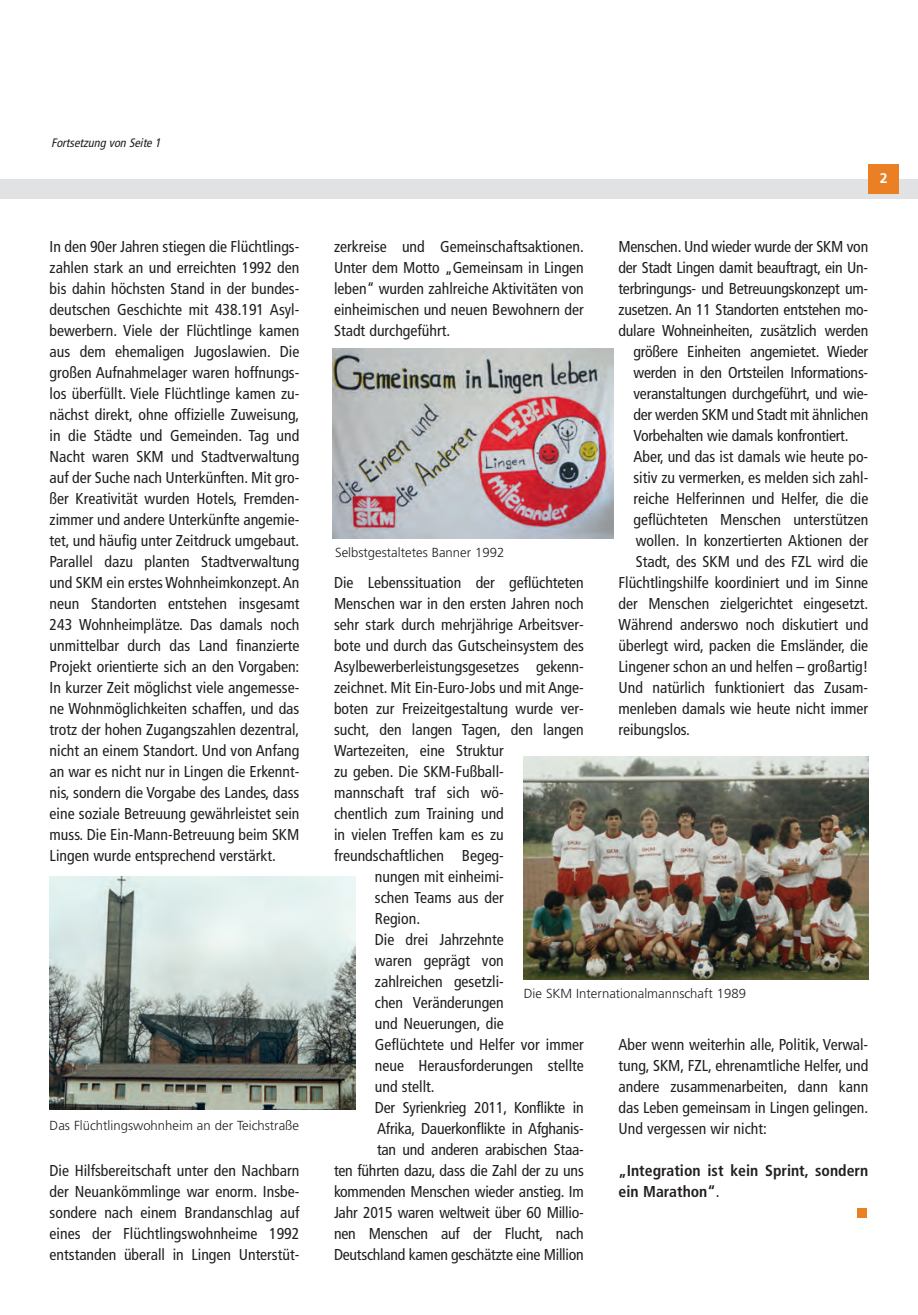
<style>
.page{position:relative;width:918px;height:1315px;background:#fff}
.page>*{position:absolute;margin:0;border:0;box-sizing:border-box;transform-origin:0 0}
.t1{font:condensed 15.75px/21px "Frutiger";color:#231f20;text-align:justify}
.t2{font:700 condensed 15.75px/21px "Frutiger";color:#231f20}
.t3{font:700 14px "Frutiger";color:#fff}
.t4{font:300 13.12px "Frutiger";color:#231f20}
.t5{font:italic condensed 12.25px "Frutiger";color:#231f20}
.s1{font-weight:400}
</style>
<div class="page">
<div style="left:0;top:179px;width:918px;height:19px;background:#e1e2e4"></div>
<div style="left:869px;top:164px;width:30px;height:29px;background:#ea8023"></div>
<div style="left:868px;top:164px;width:30px;height:29px;background:#ea8023"></div>
<div style="left:856px;top:1208px;width:10px;height:10px;background:#ea8023"></div>
<img style="left:50px;top:876px;width:305px;height:233px">
<img style="left:333px;top:349px;width:281px;height:189px">
<img style="left:524px;top:757px;width:344px;height:223px">
<p class="t5" style="left:51px;top:138px;width:114px">Fortsetzung von Seite 1</p>
<p class="t1" style="left:50px;top:237px;width:251px">In den 90er Jahren stiegen die Flüchtlings&shy;zahlen stark an und erreichten 1992 den bis dahin höchsten Stand in der bundes&shy;deutschen Geschichte mit 438.191 Asyl&shy;bewerbern. Viele der Flüchtlinge kamen aus dem ehemaligen Jugoslawien. Die großen Aufnahmelager waren hoffnungs&shy;los überfüllt. Viele Flüchtlinge kamen zu&shy;nächst direkt, ohne offizielle Zuweisung, in die Städte und Gemeinden. Tag und Nacht waren SKM und Stadtverwaltung auf der Suche nach Unterkünften. Mit gro&shy;ßer Kreativität wurden Hotels, Fremden&shy;zimmer und andere Unterkünfte angemie&shy;tet, und häufig unter Zeitdruck umgebaut.<br>Parallel dazu planten Stadtverwaltung und SKM ein erstes Wohnheimkonzept. An neun Standorten entstehen insgesamt 243 Wohnheimplätze. Das damals noch unmittelbar durch das Land finanzierte Projekt orientierte sich an den Vorgaben:<br>In kurzer Zeit möglichst viele angemesse&shy;ne Wohnmöglichkeiten schaffen, und das trotz der hohen Zugangszahlen dezentral, nicht an einem Standort. Und von Anfang an war es nicht nur in Lingen die Erkennt&shy;nis, sondern die Vorgabe des Landes, dass eine soziale Betreuung gewährleistet sein muss. Die Ein-Mann-Betreuung beim SKM Lingen wurde entsprechend verstärkt.</p>
<p class="t4" style="left:50px;top:1120px;width:251px">Das Flüchtlingswohnheim an der Teichstraße</p>
<p class="t1" style="left:50px;top:1161px;width:251px">Die Hilfsbereitschaft unter den Nachbarn der Neuankömmlinge war enorm. Insbe&shy;sondere nach einem Brandanschlag auf eines der Flüchtlingswohnheime 1992 entstanden überall in Lingen Unterstüt-</p>
<p class="t3" style="left:880px;top:173px;width:9px">2</p>
<p class="t1" style="left:334px;top:237px;width:251px">zerkreise und Gemeinschaftsaktionen.<br>Unter dem Motto „Gemeinsam in Lingen leben“ wurden zahlreiche Aktivitäten von einheimischen und neuen Bewohnern der Stadt durchgeführt.</p>
<p class="t1" style="left:618px;top:237px;width:251px">Menschen. Und wieder wurde der SKM von</p>
<p class="t1" style="left:618px;top:258px;width:251px">der Stadt Lingen damit beauftragt, ein Un-</p>
<p class="t1" style="left:618px;top:279px;width:251px">terbringungs- und Betreuungskonzept um-</p>
<p class="t1" style="left:618px;top:300px;width:251px">zusetzen. An 11 Standorten entstehen mo-</p>
<p class="t1" style="left:618px;top:321px;width:251px">dulare Wohneinheiten, zusätzlich werden</p>
<p class="t1" style="left:633px;top:342px;width:236px">größere Einheiten angemietet. Wieder</p>
<p class="t1" style="left:633px;top:363px;width:236px">werden in den Ortsteilen Informations-</p>
<p class="t1" style="left:633px;top:384px;width:236px">veranstaltungen durchgeführt, und wie-</p>
<p class="t1" style="left:633px;top:405px;width:236px">der werden SKM und Stadt mit ähnlichen</p>
<p class="t1" style="left:633px;top:426px;width:217px">Vorbehalten wie damals konfrontiert.</p>
<p class="t1" style="left:633px;top:447px;width:236px">Aber, und das ist damals wie heute po-</p>
<p class="t1" style="left:633px;top:468px;width:236px">sitiv zu vermerken, es melden sich zahl-</p>
<p class="t1" style="left:633px;top:489px;width:236px">reiche Helferinnen und Helfer, die die</p>
<p class="t1" style="left:633px;top:510px;width:236px">geflüchteten Menschen unterstützen</p>
<p class="t1" style="left:636px;top:531px;width:234px">wollen. In konzertierten Aktionen der</p>
<p class="t1" style="left:636px;top:552px;width:234px">Stadt, des SKM und des FZL wird die</p>
<p class="t1" style="left:618px;top:573px;width:251px">Flüchtlingshilfe koordiniert und im Sinne</p>
<p class="t1" style="left:618px;top:594px;width:251px">der Menschen zielgerichtet eingesetzt.</p>
<p class="t1" style="left:618px;top:615px;width:251px">Während anderswo noch diskutiert und</p>
<p class="t1" style="left:618px;top:636px;width:251px">überlegt wird, packen die Emsländer, die</p>
<p class="t1" style="left:618px;top:657px;width:251px">Lingener schon an und helfen – großartig!</p>
<p class="t1" style="left:618px;top:678px;width:251px">Und natürlich funktioniert das Zusam-</p>
<p class="t1" style="left:618px;top:699px;width:251px">menleben damals wie heute nicht immer</p>
<p class="t1" style="left:618px;top:720px;width:73px">reibungslos.</p>
<p class="t4" style="left:335px;top:547px;width:171px">Selbstgestaltetes Banner 1992</p>
<p class="t1" style="left:334px;top:573px;width:251px">Die Lebenssituation der geflüchteten</p>
<p class="t1" style="left:334px;top:594px;width:251px">Menschen war in den ersten Jahren noch</p>
<p class="t1" style="left:334px;top:615px;width:251px">sehr stark durch mehrjährige Arbeitsver-</p>
<p class="t1" style="left:334px;top:636px;width:251px">bote und durch das Gutscheinsystem des</p>
<p class="t1" style="left:334px;top:657px;width:251px">Asylbewerberleistungsgesetzes gekenn-</p>
<p class="t1" style="left:334px;top:678px;width:251px">zeichnet. Mit Ein-Euro-Jobs und mit Ange-</p>
<p class="t1" style="left:334px;top:699px;width:251px">boten zur Freizeitgestaltung wurde ver-</p>
<p class="t1" style="left:334px;top:720px;width:251px">sucht, den langen Tagen, den langen</p>
<p class="t1" style="left:334px;top:741px;width:171px">Wartezeiten, eine Struktur</p>
<p class="t1" style="left:334px;top:762px;width:171px">zu geben. Die SKM-Fußball-</p>
<p class="t1" style="left:334px;top:783px;width:171px">mannschaft traf sich wö-</p>
<p class="t1" style="left:334px;top:804px;width:171px">chentlich zum Training und</p>
<p class="t1" style="left:334px;top:825px;width:171px">in vielen Treffen kam es zu</p>
<p class="t1" style="left:334px;top:846px;width:171px">freundschaftlichen Begeg-</p>
<p class="t1" style="left:375px;top:867px;width:130px">nungen mit einheimi-</p>
<p class="t1" style="left:375px;top:888px;width:130px">schen Teams aus der</p>
<p class="t1" style="left:375px;top:909px;width:47px">Region.</p>
<p class="t1" style="left:375px;top:930px;width:130px">Die drei Jahrzehnte</p>
<p class="t1" style="left:375px;top:951px;width:130px">waren geprägt von</p>
<p class="t1" style="left:375px;top:972px;width:130px">zahlreichen gesetzli-</p>
<p class="t1" style="left:375px;top:993px;width:130px">chen Veränderungen</p>
<p class="t1" style="left:375px;top:1014px;width:130px">und Neuerungen, die</p>
<p class="t1" style="left:375px;top:1035px;width:210px">Geflüchtete und Helfer vor immer</p>
<p class="t1" style="left:375px;top:1056px;width:210px">neue Herausforderungen stellte</p>
<p class="t1" style="left:375px;top:1077px;width:61px">und stellt.</p>
<p class="t1" style="left:375px;top:1098px;width:210px">Der Syrienkrieg 2011, Konflikte in</p>
<p class="t1" style="left:377px;top:1119px;width:208px">Afrika, Dauerkonflikte in Afghanis-</p>
<p class="t1" style="left:377px;top:1140px;width:208px">tan und anderen arabischen Staa-</p>
<p class="t1" style="left:334px;top:1161px;width:251px">ten führten dazu, dass die Zahl der zu uns</p>
<p class="t1" style="left:334px;top:1182px;width:251px">kommenden Menschen wieder anstieg. Im</p>
<p class="t1" style="left:334px;top:1203px;width:251px">Jahr 2015 waren weltweit über 60 Millio-</p>
<p class="t1" style="left:334px;top:1224px;width:251px">nen Menschen auf der Flucht, nach</p>
<p class="t1" style="left:334px;top:1245px;width:251px">Deutschland kamen geschätzte eine Million</p>
<p class="t4" style="left:524px;top:987px;width:224px">Die SKM Internationalmannschaft 1989</p>
<p class="t1" style="left:618px;top:1035px;width:251px">Aber wenn weiterhin alle, Politik, Verwal&shy;tung, SKM, FZL, ehrenamtliche Helfer, und andere zusammenarbeiten, dann kann das Leben gemeinsam in Lingen gelingen.<br>Und vergessen wir nicht:</p>
<p class="t2" style="left:618px;top:1161px;width:251px">„Integration ist kein Sprint, sondern ein Marathon“<span class="s1">.</span></p>
</div>
